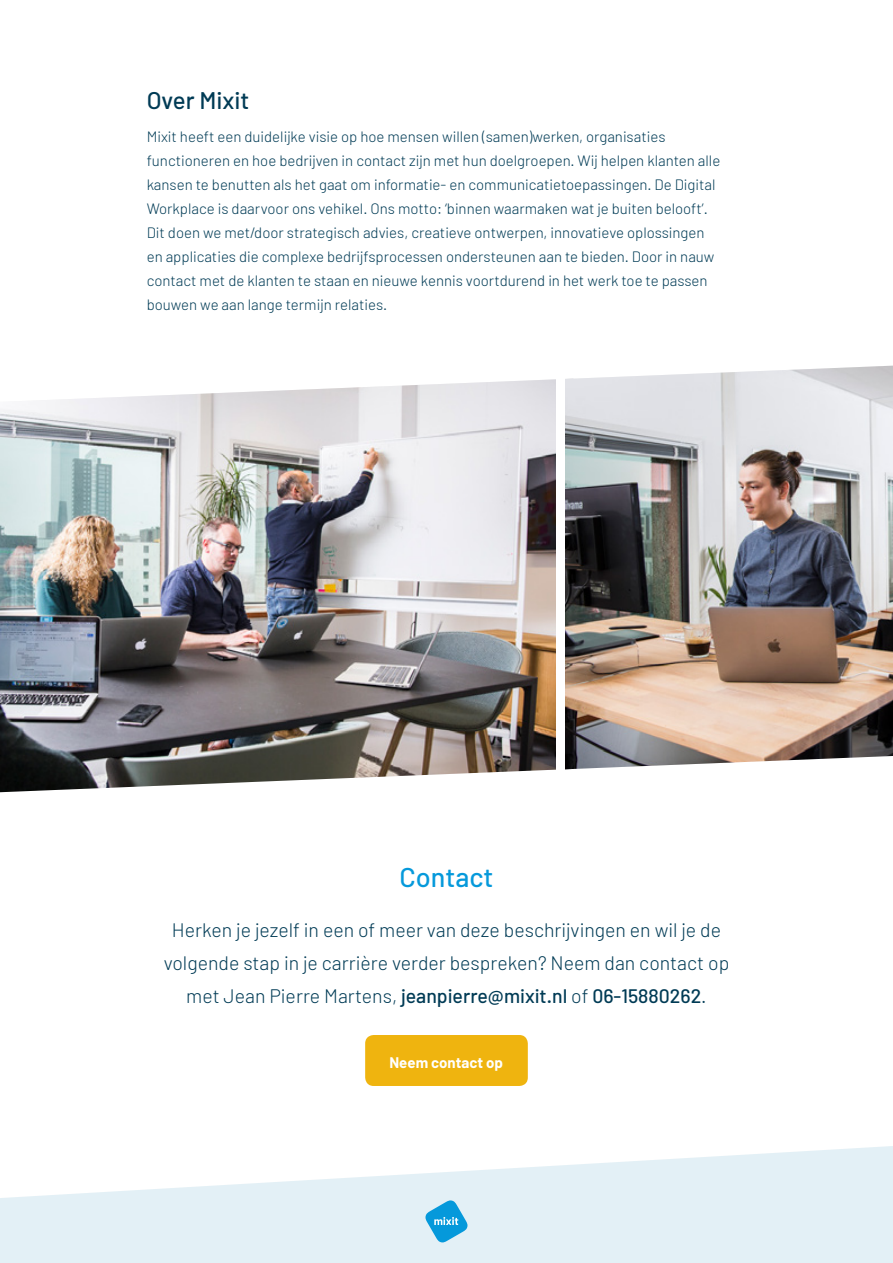
<style>
.page{position:relative;width:893px;height:1263px;background:#fff}
.page>*{position:absolute;margin:0;border:0;box-sizing:border-box;transform-origin:0 0}
.t1{font:500 27px "Barlow";color:#0599db}
.t2{font:500 24px "Barlow";color:#003b55}
.t3{font:300 19.5px/33px "Barlow";color:#003b55;text-align:center}
.t4{font:300 15px/24px "Barlow";color:#003b55}
.t5{font:700 15px "Barlow";color:#fff}
.s1{font-weight:500}
</style>
<div class="page">
<svg style="left:0;top:1146px;width:893px;height:117px"></svg>
<svg style="left:425px;top:1200px;width:42px;height:42px"></svg>
<img style="left:0;top:379px;width:572px;height:413px">
<img style="left:565px;top:366px;width:328px;height:403px">
<div style="left:556px;top:371px;width:9px;height:412px;background:#fff"></div>
<div style="left:365px;top:1035px;width:163px;height:51px;background:#efb40f;border-radius:9px"></div>
<h2 class="t2" style="left:147px;top:86px;width:104px">Over Mixit</h2>
<p class="t4" style="left:147px;top:124px;width:575px">Mixit heeft een duidelijke visie op hoe mensen willen (samen)werken, organisaties functioneren en hoe bedrijven in contact zijn met hun doelgroepen. Wij helpen klanten alle kansen te benutten als het gaat om informatie- en communicatietoepassingen. De Digital Workplace is daarvoor ons vehikel. Ons motto: ‘binnen waarmaken wat je buiten belooft’.<br>Dit doen we met/door strategisch advies, creatieve ontwerpen, innovatieve oplossingen en applicaties die complexe bedrijfsprocessen ondersteunen aan te bieden. Door in nauw contact met de klanten te staan en nieuwe kennis voortdurend in het werk toe te passen bouwen we aan lange termijn relaties.</p>
<h1 class="t1" style="left:399px;top:861px;width:96px">Contact</h1>
<h3 class="t3" style="left:164px;top:913px;width:567px">Herken je jezelf in een of meer van deze beschrijvingen en wil je de volgende stap in je carrière verder bespreken? Neem dan contact op met Jean Pierre Martens, <span class="s1">jeanpierre@mixit.nl</span> of <span class="s1">06-15880262</span>.</h3>
<p class="t5" style="left:389px;top:1053px;width:115px">Neem contact op</p>
</div>
